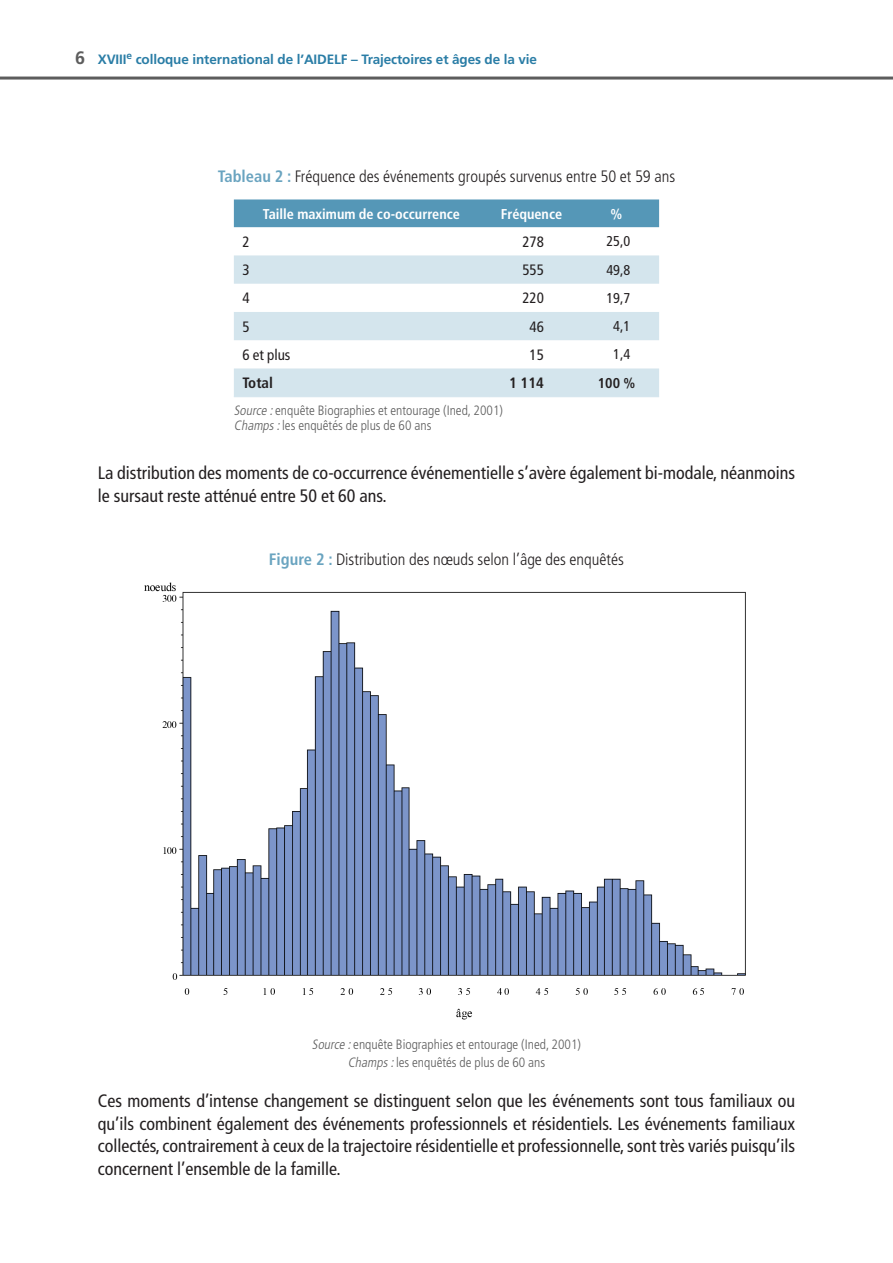
<style>
.page{position:relative;width:893px;height:1263px;background:#fff}
.page>*{position:absolute;margin:0;border:0;box-sizing:border-box;transform-origin:0 0}
.Texte_courant{font:condensed 18px/22.5px "Frutiger LT Std";color:#231f20}
.Tab_Fig_Titre{font:300 condensed 16.5px "Frutiger LT Std";color:#231f20}
.Tab_Texte{font:condensed 15px "Frutiger LT Std";color:#231f20}
.Tab_Texte-2{font:700 condensed 15px "Frutiger LT Std";color:#231f20}
.Tab_Tétière{font:700 condensed 14.25px "Frutiger LT Std";color:#fff}
.Tab_Texte-3{font:condensed 14.25px "Frutiger LT Std";color:#231f20}
.Tab_Texte-4{font:700 condensed 14.25px "Frutiger LT Std";color:#231f20}
.Tab_Source{font:300 condensed 13.5px "Frutiger LT Std";color:#5d5d5d}
.Fig_Source{font:300 condensed 13.5px "Frutiger LT Std";color:#5d5d5d}
.t1{font:700 13.5px "Frutiger LT Std";letter-spacing:-.01em;color:#2a7da6}
.s1{font-size:18px;color:#5d5d5d}
.s2{font-weight:700;color:#6aa4c0}
.s3{font-style:italic}
</style>
<div class="page">
<hr style="left:0;top:77px;width:893px;height:3px;background:#5d5d5d">
<div style="left:234px;top:199px;width:425px;height:28px;background:#5597b7"></div>
<svg style="left:234px;top:255px;width:425px;height:141px;fill:#d4e5ed"></svg>
<hr style="left:234px;top:396px;width:255px;height:1px;background:#d4e5ed">
<hr style="left:489px;top:396px;width:85px;height:1px;background:#d4e5ed">
<hr style="left:574px;top:396px;width:85px;height:1px;background:#d4e5ed">
<img style="left:144px;top:582px;width:602px;height:438px">
<p class="t1" style="left:75px;top:51px;width:463px"><span class="s1">6</span> XVIII<sup>e</sup> colloque international de l’AIDELF – Trajectoires et âges de la vie</p>
<p class="Tab_Fig_Titre" style="left:218px;top:167px;width:459px"><span class="s2">Tableau 2 :</span> Fréquence des événements groupés survenus entre 50 et 59 ans</p>
<p class="Tab_Tétière" style="left:263px;top:205px;width:199px">Taille maximum de co-occurrence</p>
<p class="Tab_Tétière" style="left:501px;top:205px;width:63px">Fréquence</p>
<p class="Tab_Tétière" style="left:611px;top:205px;width:13px">%</p>
<p class="Tab_Texte" style="left:242px;top:233px;width:9px">2</p>
<p class="Tab_Texte" style="left:522px;top:233px;width:23px">278</p>
<p class="Tab_Texte-3" style="left:606px;top:233px;width:25px">25,0</p>
<p class="Tab_Texte" style="left:242px;top:261px;width:9px">3</p>
<p class="Tab_Texte" style="left:522px;top:261px;width:23px">555</p>
<p class="Tab_Texte-3" style="left:606px;top:261px;width:25px">49,8</p>
<p class="Tab_Texte" style="left:242px;top:289px;width:9px">4</p>
<p class="Tab_Texte" style="left:522px;top:289px;width:23px">220</p>
<p class="Tab_Texte-3" style="left:606px;top:290px;width:25px">19,7</p>
<p class="Tab_Texte" style="left:242px;top:318px;width:9px">5</p>
<p class="Tab_Texte" style="left:530px;top:318px;width:16px">46</p>
<p class="Tab_Texte-3" style="left:613px;top:318px;width:19px">4,1</p>
<p class="Tab_Texte" style="left:242px;top:346px;width:50px">6 et plus</p>
<p class="Tab_Texte" style="left:530px;top:346px;width:16px">15</p>
<p class="Tab_Texte-3" style="left:613px;top:346px;width:19px">1,4</p>
<p class="Tab_Texte-2" style="left:242px;top:374px;width:32px">Total</p>
<p class="Tab_Texte-2" style="left:509px;top:374px;width:36px">1 114</p>
<p class="Tab_Texte-4" style="left:598px;top:374px;width:39px">100 %</p>
<p class="Tab_Source" style="left:234px;top:403px;width:271px"><span class="s3">Source :</span>enquête Biographies et entourage (Ined, 2001)</p>
<p class="Tab_Source" style="left:234px;top:418px;width:199px"><span class="s3">Champs:</span>les enquêtés de plus de 60 ans</p>
<p class="Texte_courant" style="left:98px;top:462px;width:699px">La distribution des moments de co-occurrence événementielle s’avère également bi-modale, néanmoins le sursaut reste atténué entre 50 et 60 ans.</p>
<p class="Tab_Fig_Titre" style="left:269px;top:550px;width:357px"><span class="s2">Figure 2 :</span> Distribution des nœuds selon l’âge des enquêtés</p>
<p class="Fig_Source" style="left:312px;top:1036px;width:271px"><span class="s3">Source :</span>enquête Biographies et entourage (Ined, 2001)</p>
<p class="Fig_Source" style="left:348px;top:1054px;width:199px"><span class="s3">Champs:</span>les enquêtés de plus de 60 ans</p>
<p class="Texte_courant" style="left:98px;top:1090px;width:699px;text-align:justify">Ces moments d’intense changement se distinguent selon que les événements sont tous familiaux ou qu’ils combinent également des événements professionnels et résidentiels. Les événements familiaux collectés, contrairement à ceux de la trajectoire résidentielle et professionnelle, sont très variés puisqu’ils concernent l’ensemble de la famille.</p>
</div>
